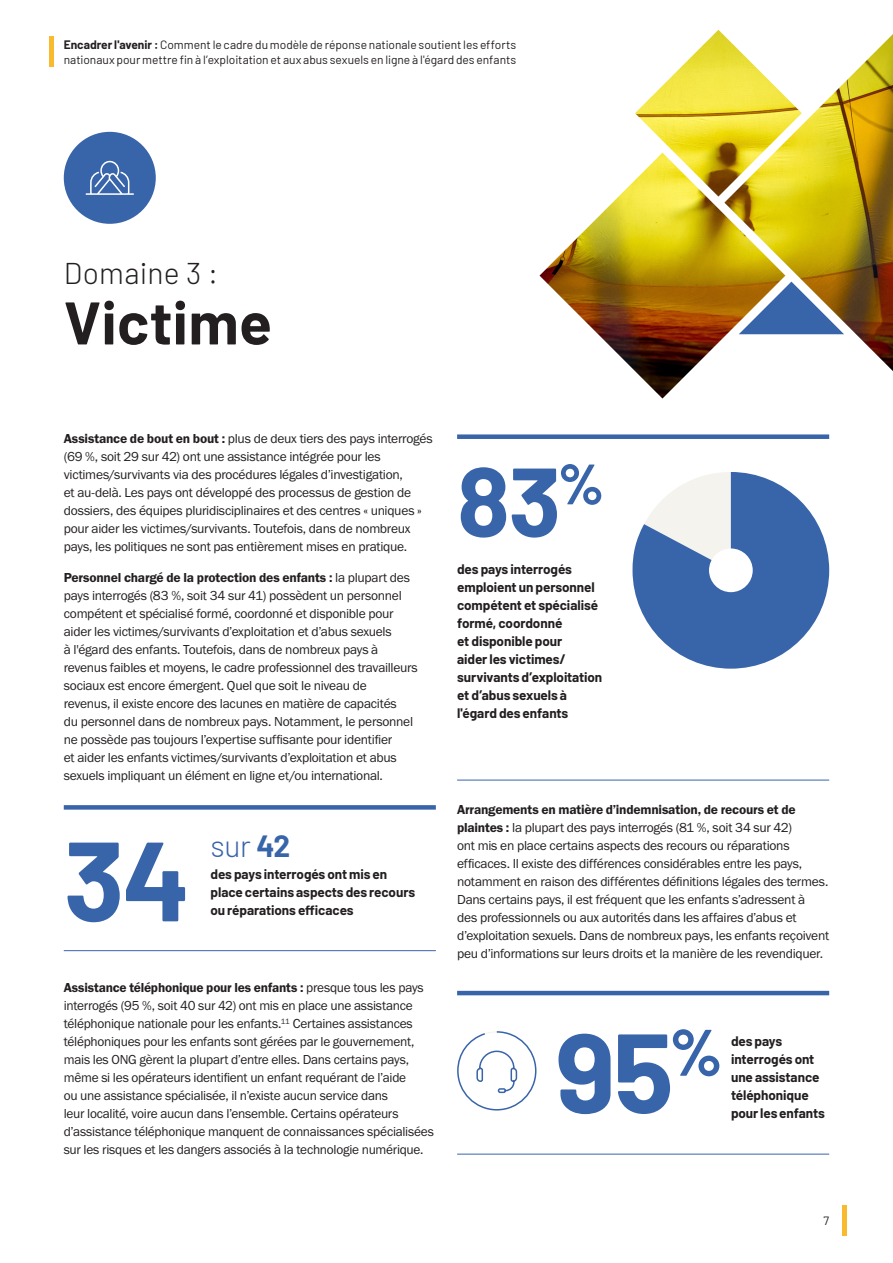
<style>
.page{position:relative;width:893px;height:1263px;background:#fff}
.page>*{position:absolute;margin:0;border:0;box-sizing:border-box;transform-origin:0 0}
.t1{font:700 112.5px "Barlow";color:#3864a9}
.t2{font:700 97.5px "Barlow";color:#3864a9}
.Section_titles_purpl{font:700 60px "Barlow";letter-spacing:.005em;color:#231f20}
.Section_titles_purpl-2{font:300 30px "Barlow";letter-spacing:.01em;color:#231f20}
.Barlow_14pt_BOLD_PUR{font:300 30px "Barlow";color:#3864a9}
.Body_copy_black{font:13.5px/18px "Franklin Gothic URW Boo";letter-spacing:-.02em;color:#231f20}
.Body_copy_BARLOW_BOL{font:700 13.5px/18px "Barlow";letter-spacing:-.01em;color:#231f20}
.t3{font:12px/15px "Barlow";letter-spacing:-.005em;color:#231f20}
.s1{font-weight:700}
.s2{font-family:"Franklin Gothic URW Dem"}
</style>
<div class="page">
<img style="left:539px;top:30px;width:354px;height:368px">
<div style="left:842px;top:1205px;width:5px;height:31px;background:#faba2f"></div>
<div style="left:64px;top:132px;width:92px;height:92px;background:#3864a9;border-radius:50%"></div>
<svg style="left:86px;top:161px;width:48px;height:34px"></svg>
<div style="left:457px;top:434px;width:372px;height:5px;background:#3864a9"></div>
<hr style="left:457px;top:780px;width:372px;height:1px;background:#3864a9">
<div style="left:64px;top:805px;width:372px;height:5px;background:#3864a9"></div>
<hr style="left:64px;top:950px;width:372px;height:1px;background:#3864a9">
<hr style="left:457px;top:991px;width:372px;height:4px;background:#3864a9">
<hr style="left:457px;top:1154px;width:372px;height:1px;background:#3864a9">
<svg style="left:457px;top:1031px;width:80px;height:80px"></svg>
<svg style="left:632px;top:472px;width:197px;height:197px"></svg>
<div style="left:709px;top:548px;width:44px;height:44px;background:#fff;border-radius:50%"></div>
<div style="left:49px;top:37px;width:5px;height:30px;background:#faba2f"></div>
<p class="t3" style="left:64px;top:36px;width:454px"><span class="s1">Encadrer l'avenir :</span> Comment le cadre du modèle de réponse nationale soutient les efforts nationaux pour mettre fin à l’exploitation et aux abus sexuels en ligne à l'égard des enfants</p>
<p class="Section_titles_purpl-2" style="left:64px;top:252px;width:156px">Domaine 3 :</p>
<p class="Section_titles_purpl" style="left:64px;top:278px;width:210px">Victime</p>
<p class="Body_copy_black" style="left:64px;top:430px;width:370px"><span class="s2">Assistance de bout en bout :</span> plus de deux tiers des pays interrogés (69 %, soit 29 sur 42) ont une assistance intégrée pour les victimes/survivants via des procédures légales d’investigation,<br>et au-delà. Les pays ont développé des processus de gestion de dossiers, des équipes pluridisciplinaires et des centres « uniques » pour aider les victimes/survivants. Toutefois, dans de nombreux pays, les politiques ne sont pas entièrement mises en pratique.</p>
<p class="Body_copy_black" style="left:64px;top:568px;width:355px"><span class="s2">Personnel chargé de la protection des enfants :</span> la plupart des pays interrogés (83 %, soit 34 sur 41) possèdent un personnel compétent et spécialisé formé, coordonné et disponible pour aider les victimes/survivants d’exploitation et d’abus sexuels<br>à l'égard des enfants. Toutefois, dans de nombreux pays à revenus faibles et moyens, le cadre professionnel des travailleurs sociaux est encore émergent. Quel que soit le niveau de<br>revenus, il existe encore des lacunes en matière de capacités<br>du personnel dans de nombreux pays. Notamment, le personnel ne possède pas toujours l’expertise suffisante pour identifier<br>et aider les enfants victimes/survivants d’exploitation et abus sexuels impliquant un élément en ligne et/ou international.</p>
<p class="t1" style="left:64px;top:797px;width:128px">34</p>
<p class="Barlow_14pt_BOLD_PUR" style="left:210px;top:825px;width:81px">sur <span class="s1">42</span></p>
<p class="Body_copy_BARLOW_BOL" style="left:210px;top:864px;width:206px">des pays interrogés ont mis en place certains aspects des recours ou réparations efficaces</p>
<p class="Body_copy_black" style="left:64px;top:978px;width:372px"><span class="s2">Assistance téléphonique pour les enfants :</span> presque tous les pays interrogés (95 %, soit 40 sur 42) ont mis en place une assistance téléphonique nationale pour les enfants.<sup>11</sup> Certaines assistances téléphoniques pour les enfants sont gérées par le gouvernement, mais les ONG gèrent la plupart d’entre elles. Dans certains pays, même si les opérateurs identifient un enfant requérant de l’aide<br>ou une assistance spécialisée, il n’existe aucun service dans<br>leur localité, voire aucun dans l’ensemble. Certains opérateurs d’assistance téléphonique manquent de connaissances spécialisées sur les risques et les dangers associés à la technologie numérique.</p>
<p class="t2" style="left:457px;top:429px;width:149px">83<sup>%</sup></p>
<p class="Body_copy_BARLOW_BOL" style="left:457px;top:559px;width:147px">des pays interrogés emploient un personnel compétent et spécialisé formé, coordonné<br>et disponible pour<br>aider les victimes/ survivants d’exploitation et d’abus sexuels à l'égard des enfants</p>
<p class="Body_copy_black" style="left:457px;top:800px;width:374px"><span class="s2">Arrangements en matière d’indemnisation, de recours et de plaintes :</span> la plupart des pays interrogés (81 %, soit 34 sur 42)<br>ont mis en place certains aspects des recours ou réparations efficaces. Il existe des différences considérables entre les pays, notamment en raison des différentes définitions légales des termes.<br>Dans certains pays, il est fréquent que les enfants s’adressent à<br>des professionnels ou aux autorités dans les affaires d’abus et d’exploitation sexuels. Dans de nombreux pays, les enfants reçoivent peu d’informations sur leurs droits et la manière de les revendiquer.</p>
<p class="t1" style="left:556px;top:989px;width:169px">95<sup>%</sup></p>
<p class="Body_copy_BARLOW_BOL" style="left:731px;top:1031px;width:95px">des pays interrogés ont une assistance téléphonique pour les enfants</p>
<p class="t3" style="left:823px;top:1212px;width:7px">7</p>
</div>
